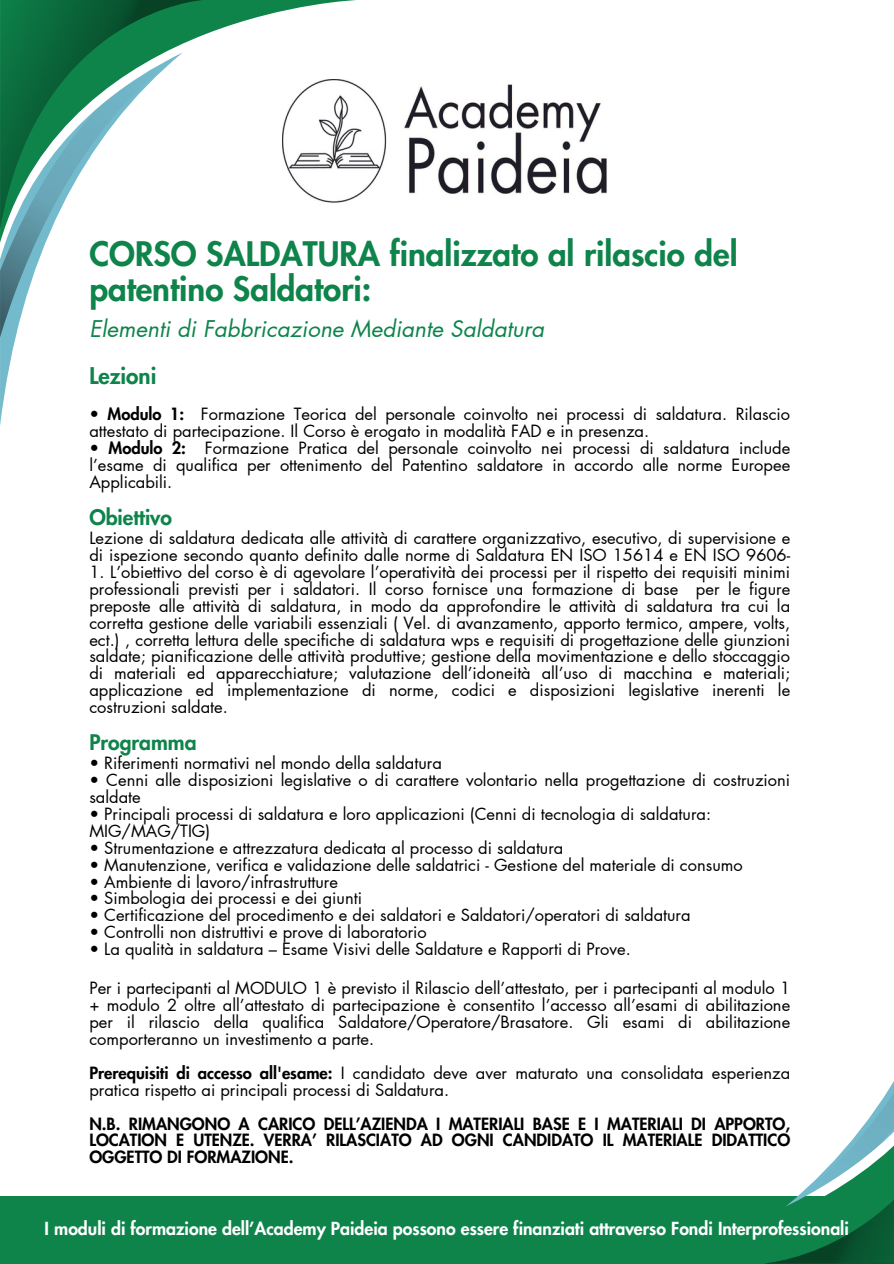
<style>
.page{position:relative;width:894px;height:1264px;background:#fff}
.page>*{position:absolute;margin:0;border:0;box-sizing:border-box;transform-origin:0 0}
.t1{font:800 33px/34.8px "Futura LT Pro";color:#0e844b}
.t2{font:italic 22.5px "Futura LT Pro";color:#0e844b}
.t3{font:800 22.5px "Futura LT Pro";color:#0e844b}
.t4{font:800 21px "Futura LT Pro";color:#0e844b}
.t5{font:800 17.55px "Futura LT Pro";color:#fff}
.t6{font:16.5px/16.8px "Futura LT Pro";color:#000}
.t7{font:800 16.5px/16.8px "Futura LT Pro";color:#000;text-align:justify}
.s1{font-weight:800}
</style>
<div class="page">
<img style="left:357px;top:84px;width:250px;height:113px">
<svg style="left:0;top:337px;width:16px;height:88px"></svg>
<svg style="left:203px;top:0;width:154px;height:203px"></svg>
<svg style="left:0;top:0;width:203px;height:52px"></svg>
<svg style="left:0;top:52px;width:183px;height:285px"></svg>
<div style="left:0;top:1195px;width:893px;height:68px;background:#0e844b"></div>
<svg style="left:763px;top:1083px;width:130px;height:180px"></svg>
<p class="t1" style="left:89px;top:238px;width:649px">CORSO SALDATURA finalizzato al rilascio del patentino Saldatori:</p>
<p class="t2" style="left:89px;top:318px;width:456px">Elementi di Fabbricazione Mediante Saldatura</p>
<h1 class="t3" style="left:89px;top:366px;width:68px">Lezioni</h1>
<h3 class="t6" style="left:89px;top:406px;width:702px">• <span class="s1">Modulo 1:</span> Formazione Teorica del personale coinvolto nei processi di saldatura. Rilascio</h3>
<h2 class="t6" style="left:89px;top:423px;width:561px">attestato di partecipazione. Il Corso è erogato in modalità FAD e in presenza.</h2>
<h2 class="t6" style="left:89px;top:440px;width:702px">• <span class="s1">Modulo 2:</span> Formazione Pratica del personale coinvolto nei processi di saldatura include</h2>
<p class="t6" style="left:89px;top:457px;width:702px">l’esame di qualifica per ottenimento del Patentino saldatore in accordo alle norme Europee<br>Applicabili.</p>
<p class="t4" style="left:89px;top:508px;width:84px">Obiettivo</p>
<p class="t6" style="left:89px;top:530px;width:702px">Lezione di saldatura dedicata alle attività di carattere organizzativo, esecutivo, di supervisione e di ispezione secondo quanto definito dalle norme di Saldatura EN ISO 15614 e EN ISO 9606-</p>
<p class="t6" style="left:89px;top:564px;width:702px;text-align:justify">1. L’obiettivo del corso è di agevolare l’operatività dei processi per il rispetto dei requisiti minimi professionali previsti per i saldatori. Il corso fornisce una formazione di base per le figure preposte alle attività di saldatura, in modo da approfondire le attività di saldatura tra cui la corretta gestione delle variabili essenziali ( Vel. di avanzamento, apporto termico, ampere, volts, ect.) , corretta lettura delle specifiche di saldatura wps e requisiti di progettazione delle giunzioni saldate; pianificazione delle attività produttive; gestione della movimentazione e dello stoccaggio di materiali ed apparecchiature; valutazione dell’idoneità all’uso di macchina e materiali; applicazione ed implementazione di norme, codici e disposizioni legislative inerenti le costruzioni saldate.</p>
<p class="t4" style="left:89px;top:733px;width:109px">Programma</p>
<p class="t6" style="left:89px;top:755px;width:354px">• Riferimenti normativi nel mondo della saldatura</p>
<p class="t6" style="left:89px;top:772px;width:702px">• Cenni alle disposizioni legislative o di carattere volontario nella progettazione di costruzioni saldate</p>
<p class="t6" style="left:89px;top:806px;width:623px">• Principali processi di saldatura e loro applicazioni (Cenni di tecnologia di saldatura:</p>
<p class="t6" style="left:89px;top:823px;width:122px">MIG/MAG/TIG)</p>
<p class="t6" style="left:89px;top:840px;width:475px">• Strumentazione e attrezzatura dedicata al processo di saldatura</p>
<p class="t6" style="left:89px;top:856px;width:654px">• Manutenzione, verifica e validazione delle saldatrici - Gestione del materiale di consumo</p>
<p class="t6" style="left:89px;top:873px;width:250px">• Ambiente di lavoro/infrastrutture</p>
<p class="t6" style="left:89px;top:890px;width:274px">• Simbologia dei processi e dei giunti</p>
<p class="t6" style="left:89px;top:907px;width:602px">• Certificazione del procedimento e dei saldatori e Saldatori/operatori di saldatura</p>
<p class="t6" style="left:89px;top:924px;width:339px">• Controlli non distruttivi e prove di laboratorio</p>
<p class="t6" style="left:89px;top:941px;width:543px">• La qualità in saldatura – Esame Visivi delle Saldature e Rapporti di Prove.</p>
<p class="t6" style="left:89px;top:980px;width:702px;text-align:justify">Per i partecipanti al MODULO 1 è previsto il Rilascio dell’attestato, per i partecipanti al modulo 1 + modulo 2 oltre all’attestato di partecipazione è consentito l’accesso all’esami di abilitazione per il rilascio della qualifica Saldatore/Operatore/Brasatore. Gli esami di abilitazione comporteranno un investimento a parte.</p>
<p class="t6" style="left:89px;top:1065px;width:702px"><span class="s1">Prerequisiti di accesso all'esame:</span> I candidato deve aver maturato una consolidata esperienza pratica rispetto ai principali processi di Saldatura.</p>
<p class="t7" style="left:89px;top:1115px;width:702px">N.B. RIMANGONO A CARICO DELL’AZIENDA I MATERIALI BASE E I MATERIALI DI APPORTO, LOCATION E UTENZE. VERRA’ RILASCIATO AD OGNI CANDIDATO IL MATERIALE DIDATTICO OGGETTO DI FORMAZIONE.</p>
<p class="t5" style="left:45px;top:1220px;width:805px">I moduli di formazione dell’Academy Paideia possono essere finanziati attraverso Fondi Interprofessionali</p>
</div>
